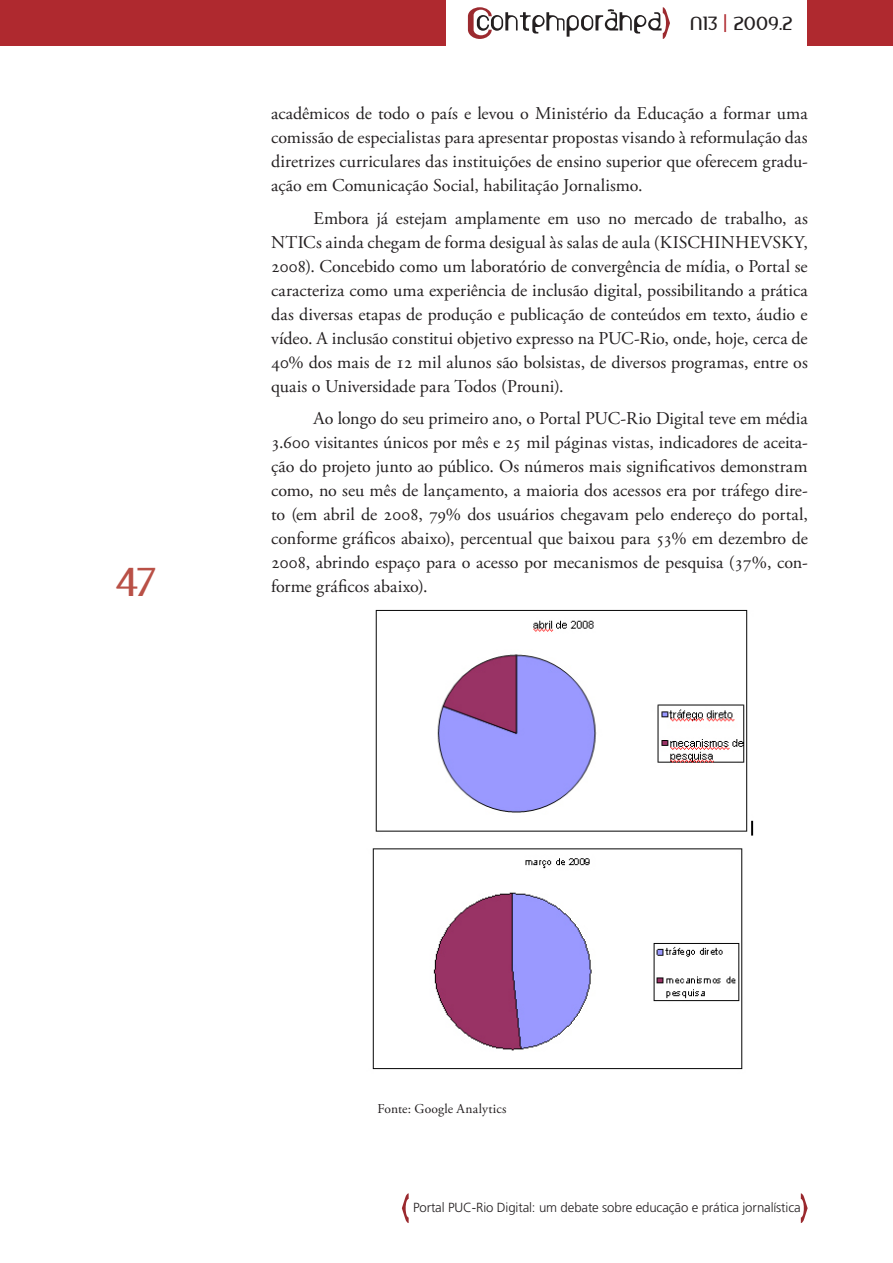
<style>
.page{position:relative;width:893px;height:1263px;background:#fff}
.page>*{position:absolute;margin:0;border:0;box-sizing:border-box;transform-origin:0 0}
.t1{font:37.5px "Amerika Sans";color:#b95046}
.MASSA{font:18px/24px "Adobe Garamond Pro";color:#231f20;text-align:justify}
.t2{font:17.85px "Amerika Sans";color:#231f20}
.MASSA-2{font:13.5px "Adobe Garamond Pro";letter-spacing:.01em;color:#231f20}
.t3{font:300 13.2px "Frutiger";letter-spacing:-.01em;color:#231f20}
.s1{color:#af292f}
</style>
<div class="page">
<svg style="left:468px;top:7px;width:202px;height:32px"></svg>
<svg style="left:402px;top:1193px;width:7px;height:30px"></svg>
<svg style="left:801px;top:1193px;width:7px;height:30px"></svg>
<div style="left:0;top:0;width:445px;height:46px;background:#af292f"></div>
<div style="left:808px;top:0;width:85px;height:46px;background:#af292f"></div>
<img style="left:372px;top:609px;width:382px;height:461px">
<h1 class="t1" style="left:115px;top:558px;width:42px">47</h1>
<p class="t2" style="left:690px;top:12px;width:104px">N13 <span class="s1">|</span> 2009.2</p>
<p class="MASSA" style="left:271px;top:102px;width:538px">acadêmicos de todo o país e levou o Ministério da Educação a formar uma comissão de especialistas para apresentar propostas visando à reformulação das diretrizes curriculares das instituições de ensino superior que oferecem gradu&shy;ação em Comunicação Social, habilitação Jornalismo.</p>
<p class="MASSA" style="left:271px;top:207px;width:538px;text-indent:43px">Embora já estejam amplamente em uso no mercado de trabalho, as NTICs ainda chegam de forma desigual às salas de aula (KISCHINHEVSKY, 2008). Concebido como um laboratório de convergência de mídia, o Portal se caracteriza como uma experiência de inclusão digital, possibilitando a prática das diversas etapas de produção e publicação de conteúdos em texto, áudio e vídeo. A inclusão constitui objetivo expresso na PUC-Rio, onde, hoje, cerca de 40% dos mais de 12 mil alunos são bolsistas, de diversos programas, entre os quais o Universidade para Todos (Prouni).</p>
<p class="MASSA" style="left:271px;top:407px;width:538px;text-indent:43px">Ao longo do seu primeiro ano, o Portal PUC-Rio Digital teve em média 3.600 visitantes únicos por mês e 25 mil páginas vistas, indicadores de aceita&shy;ção do projeto junto ao público. Os números mais significativos demonstram como, no seu mês de lançamento, a maioria dos acessos era por tráfego dire&shy;to (em abril de 2008, 79% dos usuários chegavam pelo endereço do portal, conforme gráficos abaixo), percentual que baixou para 53% em dezembro de 2008, abrindo espaço para o acesso por mecanismos de pesquisa (37%, con&shy;forme gráficos abaixo).</p>
<p class="MASSA-2" style="left:377px;top:1101px;width:131px">Fonte: Google Analytics</p>
<p class="t3" style="left:413px;top:1200px;width:389px">Portal PUC-Rio Digital: um debate sobre educação e prática jornalística</p>
</div>
